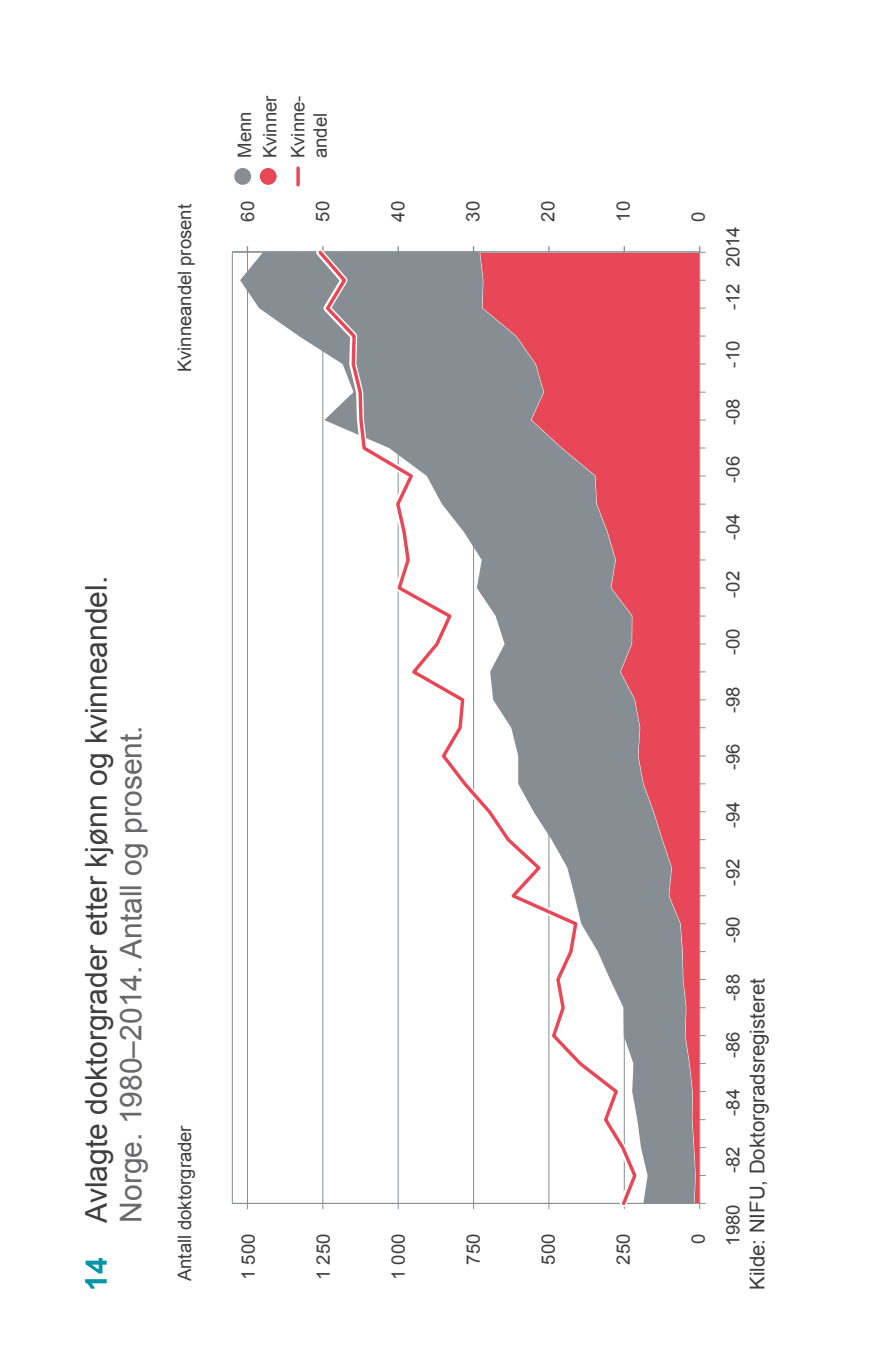
<style>
.page{position:relative;width:885px;height:1370px;background:#fff}
.page>*{position:absolute;margin:0;border:0;box-sizing:border-box;transform-origin:0 0}
.t1{font:30px/34.5px "Arial";color:#3e3e3f}
.t2{font:20.4px "Arial";color:#3e3e3f}
.t3{font:18.6px/22.2px "Arial";letter-spacing:-.005em;color:#3e3e40}
.s1{font-weight:700;color:#0095a5}
.s2{color:#69696c}
</style>
<div class="page">
<svg style="left:240px;top:252px;width:455px;height:950px"></svg>
<hr style="left:232px;top:251px;width:467px;height:1px;background:#868e93">
<hr style="left:232px;top:1202px;width:467px;height:1px;background:#868e93">
<hr style="left:699px;top:252px;width:1px;height:951px;background:#868e93">
<svg style="left:699px;top:246px;width:6px;height:7px"></svg>
<svg style="left:699px;top:1202px;width:6px;height:6px"></svg>
<div style="left:260px;top:168px;width:16px;height:17px;background:#e74757;border-radius:50%"></div>
<div style="left:234px;top:168px;width:17px;height:17px;background:#868e93;border-radius:50%"></div>
<svg style="left:309px;top:246px;width:333px;height:964px"></svg>
<svg style="left:315px;top:247px;width:323px;height:960px"></svg>
<svg style="left:296px;top:168px;width:4px;height:17px"></svg>
<p class="t3" style="left:173px;top:372px;width:170px;rotate:-90deg">Kvinneandel prosent</p>
<p class="t3" style="left:232px;top:158px;width:64px;line-height:25.5px;rotate:-90deg">Menn<br>Kvinner</p>
<p class="t3" style="left:287px;top:158px;width:64px;rotate:-90deg">Kvinne&shy;andel</p>
<p class="t3" style="left:236px;top:222px;width:22px;rotate:-90deg">60</p>
<p class="t3" style="left:311px;top:222px;width:22px;rotate:-90deg">50</p>
<p class="t3" style="left:386px;top:222px;width:22px;rotate:-90deg">40</p>
<p class="t3" style="left:461px;top:222px;width:22px;rotate:-90deg">30</p>
<p class="t3" style="left:536px;top:222px;width:22px;rotate:-90deg">20</p>
<h1 class="t1" style="left:79px;top:1222px;width:648px;text-indent:-68px;rotate:-90deg"><span class="s1">14</span> Avlagte doktorgrader etter kjønn og kvinneandel.<br><span class="s2">Norge. 1980–2014. Antall og prosent.</span></h1>
<p class="t3" style="left:173px;top:1280px;width:158px;rotate:-90deg">Antall doktorgrader</p>
<p class="t3" style="left:237px;top:1279px;width:48px;rotate:-90deg">1 500</p>
<p class="t3" style="left:312px;top:1279px;width:48px;rotate:-90deg">1 250</p>
<p class="t3" style="left:387px;top:1279px;width:48px;rotate:-90deg">1 000</p>
<p class="t3" style="left:462px;top:1264px;width:32px;rotate:-90deg">750</p>
<p class="t3" style="left:537px;top:1264px;width:32px;rotate:-90deg">500</p>
<p class="t3" style="left:612px;top:222px;width:22px;rotate:-90deg">10</p>
<p class="t3" style="left:687px;top:222px;width:12px;rotate:-90deg">0</p>
<p class="t3" style="left:612px;top:1264px;width:32px;rotate:-90deg">250</p>
<p class="t3" style="left:687px;top:1243px;width:12px;rotate:-90deg">0</p>
<p class="t3" style="left:721px;top:310px;width:85px;rotate:-90deg">-12 2014</p>
<p class="t3" style="left:721px;top:367px;width:28px;rotate:-90deg">-10</p>
<p class="t3" style="left:721px;top:425px;width:28px;rotate:-90deg">-08</p>
<p class="t3" style="left:721px;top:482px;width:28px;rotate:-90deg">-06</p>
<p class="t3" style="left:721px;top:540px;width:28px;rotate:-90deg">-04</p>
<p class="t3" style="left:721px;top:597px;width:28px;rotate:-90deg">-02</p>
<p class="t3" style="left:721px;top:655px;width:28px;rotate:-90deg">-00</p>
<p class="t3" style="left:721px;top:712px;width:28px;rotate:-90deg">-98</p>
<p class="t3" style="left:721px;top:770px;width:28px;rotate:-90deg">-96</p>
<p class="t3" style="left:721px;top:827px;width:28px;rotate:-90deg">-94</p>
<p class="t3" style="left:721px;top:885px;width:28px;rotate:-90deg">-92</p>
<p class="t3" style="left:721px;top:942px;width:28px;rotate:-90deg">-90</p>
<p class="t3" style="left:721px;top:1000px;width:28px;rotate:-90deg">-88</p>
<p class="t3" style="left:721px;top:1057px;width:28px;rotate:-90deg">-86</p>
<p class="t3" style="left:721px;top:1115px;width:28px;rotate:-90deg">-84</p>
<p class="t3" style="left:721px;top:1173px;width:28px;rotate:-90deg">-82</p>
<p class="t3" style="left:721px;top:1245px;width:43px;rotate:-90deg">1980</p>
<p class="t2" style="left:743px;top:1289px;width:313px;rotate:-90deg">Kilde: NIFU, Doktorgradsregisteret</p>
</div>
